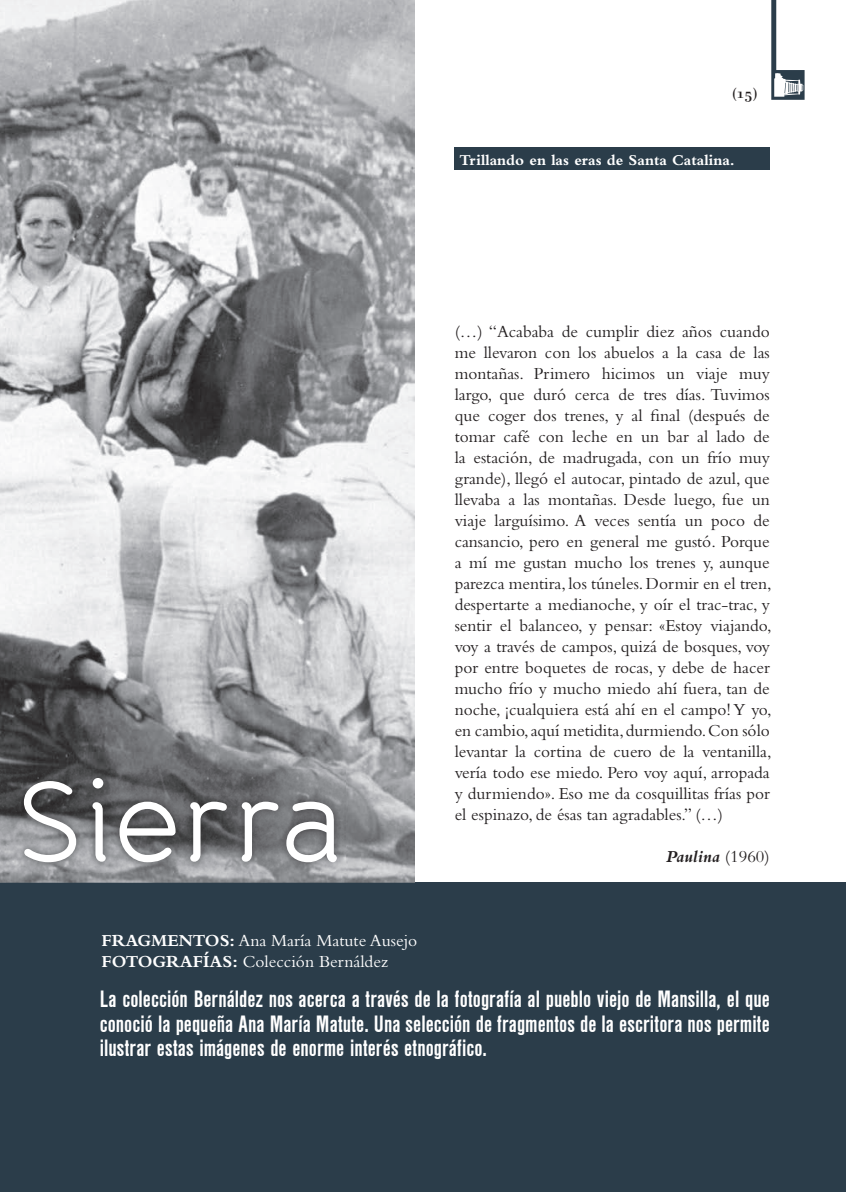
<style>
.page{position:relative;width:846px;height:1192px;background:#fff}
.page>*{position:absolute;margin:0;border:0;box-sizing:border-box;transform-origin:0 0}
.t1{font:114.45px "Banda";letter-spacing:.015em;color:#fff}
.t2{font:700 condensed 24.5px/24.5px "Nimbus San D";color:#fff;text-align:justify}
.t3{font:17.5px/21px "Bembo";color:#231f20;text-align:justify}
.t4{font:17.5px/21px "Bembo";color:#fff}
.t5{font:italic 700 17.5px "Bembo";color:#231f20}
.t6{font:700 15.75px "Bembo";color:#fff}
.t7{font:15.75px "Katrina";color:#231f20}
.s1{font-weight:700}
.s2{font-weight:400;font-style:normal}
</style>
<div class="page">
<div style="left:0;top:883px;width:846px;height:309px;background:#2b3d4a"></div>
<img style="left:0;top:0;width:415px;height:883px">
<svg style="left:771px;top:0;width:33px;height:100px"></svg>
<img style="left:0;top:769px;width:345px;height:102px">
<div style="left:454px;top:148px;width:315px;height:22px;background:#2b3d4a"></div>
<p class="t7" style="left:732px;top:85px;width:26px">(15)</p>
<p class="t6" style="left:459px;top:151px;width:277px">Trillando en las eras de Santa Catalina.</p>
<h1 class="t1" style="left:18px;top:752px;width:328px">Sierra</h1>
<p class="t4" style="left:101px;top:929px;width:317px"><span class="s1">FRAGMENTOS:</span> Ana María Matute Ausejo<br><span class="s1">FOTOGRAFÍAS:</span> Colección Bernáldez</p>
<p class="t3" style="left:454px;top:320px;width:318px">(…) “Acababa de cumplir diez años cuando me llevaron con los abuelos a la casa de las montañas. Primero hicimos un viaje muy largo, que duró cerca de tres días. Tuvimos que coger dos trenes, y al final (después de tomar café con leche en un bar al lado de la estación, de madrugada, con un frío muy grande), llegó el autocar, pintado de azul, que llevaba a las montañas. Desde luego, fue un viaje larguísimo. A veces sentía un poco de cansancio, pero en general me gustó. Porque a mí me gustan mucho los trenes y, aunque parezca mentira, los túneles. Dormir en el tren, despertarte a medianoche, y oír el trac-trac, y sentir el balanceo, y pensar: «Estoy viajando, voy a través de campos, quizá de bosques, voy por entre boquetes de rocas, y debe de hacer mucho frío y mucho miedo ahí fuera, tan de noche, ¡cualquiera está ahí en el campo! Y yo, en cambio, aquí metidita, durmiendo. Con sólo levantar la cortina de cuero de la ventanilla, vería todo ese miedo. Pero voy aquí, arropada y durmiendo». Eso me da cosquillitas frías por el espinazo, de ésas tan agradables.” (…)</p>
<p class="t5" style="left:666px;top:846px;width:105px">Paulina <span class="s2">(1960)</span></p>
<p class="t2" style="left:100px;top:987px;width:671px">La colección Bernáldez nos acerca a través de la fotografía al pueblo viejo de Mansilla, el que conoció la pequeña Ana María Matute. Una selección de fragmentos de la escritora nos permite ilustrar estas imágenes de enorme interés etnográfico.</p>
</div>
